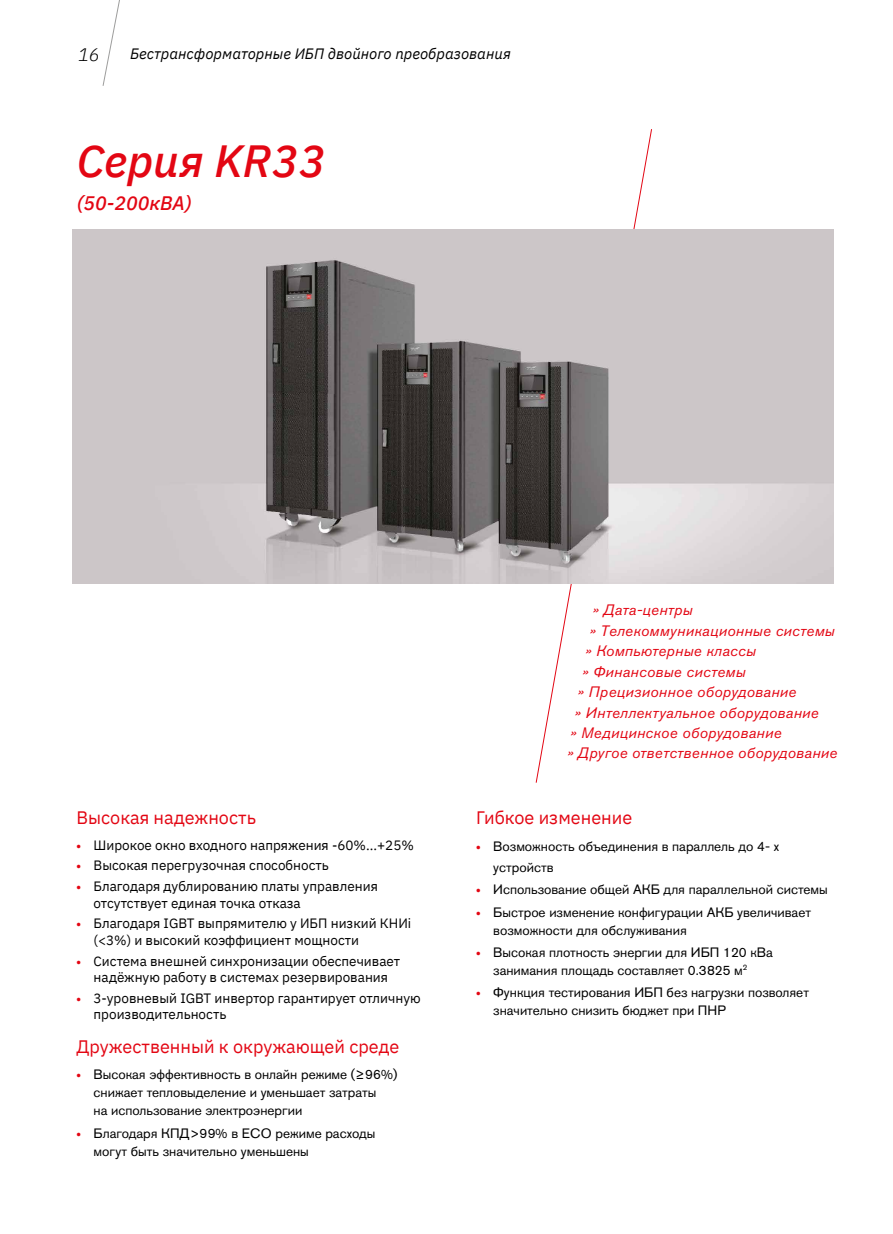
<style>
.page{position:relative;width:893px;height:1234px;background:#fff}
.page>*{position:absolute;margin:0;border:0;box-sizing:border-box;transform-origin:0 0}
.t1{font:italic 500 45px "IBM Plex Sans";color:#e30613}
.t2{font:italic 500 19.5px "IBM Plex Sans";color:#e30613}
.t3{font:18px "IBM Plex Sans";color:#e30613}
.t4{font:italic 300 18px "IBM Plex Sans";color:#000}
.t5{font:italic 15px "Akzidenz Grotesk Pro";letter-spacing:.02em;color:#e30613}
.t6{font:italic 15px "IBM Plex Sans";color:#000}
.t7{font:13.5px/18px "Akzidenz Grotesk Pro";color:#000}
.t8{font:13.5px/16.5px "IBM Plex Sans";color:#000}
.s1{font-family:"Myriad Pro";font-weight:700;color:#e30613}
</style>
<div class="page">
<svg style="left:102px;top:0;width:18px;height:86px"></svg>
<svg style="left:535px;top:129px;width:117px;height:654px"></svg>
<img style="left:72px;top:230px;width:761px;height:353px">
<h3 class="t4" style="left:78px;top:41px;width:23px">16</h3>
<p class="t6" style="left:130px;top:42px;width:382px">Бестрансформаторные ИБП двойного преобразования</p>
<h1 class="t1" style="left:77px;top:126px;width:250px">Серия KR33</h1>
<h2 class="t2" style="left:77px;top:187px;width:116px">(50-200кВA)</h2>
<h3 class="t3" style="left:77px;top:804px;width:181px">Высокая надежность</h3>
<p class="t8" style="left:77px;top:835px;width:339px"><span class="s1">•</span> Широкое окно входного напряжения -60%...+25%</p>
<p class="t8" style="left:77px;top:855px;width:254px"><span class="s1">•</span> Высокая перегрузочная способность</p>
<p class="t8" style="left:94px;top:876px;width:286px;text-indent:-17px"><span class="s1">•</span> Благодаря дублированию платы управления отсутствует единая точка отказа</p>
<p class="t8" style="left:94px;top:913px;width:319px;text-indent:-17px"><span class="s1">•</span> Благодаря IGBT выпрямителю у ИБП низкий КНИi (&lt;3%) и высокий коэффициент мощности</p>
<p class="t8" style="left:77px;top:951px;width:325px;text-align:center"><span class="s1">•</span> Система внешней синхронизации обеспечивает надёжную работу в системах резервирования</p>
<p class="t8" style="left:94px;top:988px;width:329px;text-indent:-17px"><span class="s1">•</span> 3-уровневый IGBT инвертор гарантирует отличную производительность</p>
<h3 class="t3" style="left:77px;top:1032px;width:324px">Дружественный к окружающей среде</h3>
<p class="t7" style="left:94px;top:1065px;width:305px;text-indent:-17px"><span class="s1">•</span> Высокая эффективность в онлайн режиме (≥96%) снижает тепловыделение и уменьшает затраты<br>на использование электроэнергии</p>
<p class="t7" style="left:94px;top:1123px;width:283px;text-indent:-17px"><span class="s1">•</span> Благодаря КПД&gt;99% в ECO режиме расходы могут быть значительно уменьшены</p>
<p class="t5" style="left:593px;top:600px;width:101px">» Дата-центры</p>
<p class="t5" style="left:590px;top:620px;width:246px">» Телекоммуникационные системы</p>
<p class="t5" style="left:585px;top:641px;width:172px">» Компьютерные классы</p>
<p class="t5" style="left:582px;top:661px;width:165px">» Финансовые системы</p>
<p class="t5" style="left:578px;top:682px;width:220px">» Прецизионное оборудование</p>
<p class="t5" style="left:575px;top:702px;width:245px">» Интеллектуальное оборудование</p>
<p class="t5" style="left:570px;top:722px;width:213px">» Медицинское оборудование</p>
<p class="t5" style="left:567px;top:743px;width:272px">» Другое ответственное оборудование</p>
<h3 class="t3" style="left:476px;top:804px;width:157px">Гибкое изменение</h3>
<p class="t7" style="left:493px;top:835px;width:287px;line-height:21px;text-indent:-17px"><span class="s1">•</span> Возможность объединения в параллель до 4- х устройств</p>
<p class="t7" style="left:476px;top:880px;width:353px"><span class="s1">•</span> Использование общей АКБ для параллельной системы</p>
<p class="t7" style="left:493px;top:902px;width:319px;text-indent:-17px"><span class="s1">•</span> Быстрое изменение конфигурации АКБ увеличивает возможности для обслуживания</p>
<p class="t7" style="left:493px;top:942px;width:281px;text-indent:-17px"><span class="s1">•</span> Высокая плотность энергии для ИБП 120 кВа занимания площадь составляет 0.3825 м<sup>2</sup></p>
<p class="t7" style="left:493px;top:983px;width:317px;text-indent:-17px"><span class="s1">•</span> Функция тестирования ИБП без нагрузки позволяет значительно снизить бюджет при ПНР</p>
</div>
